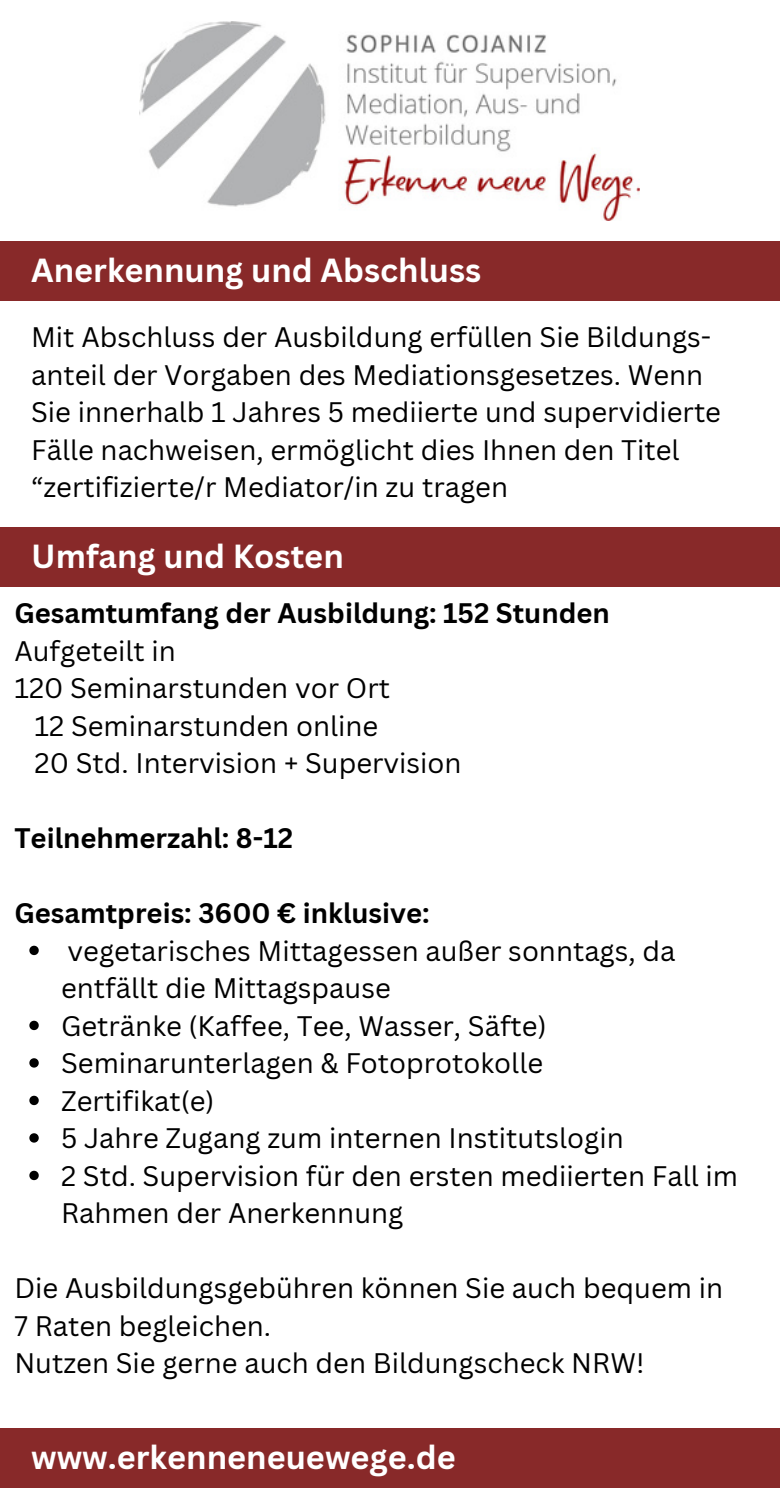
<style>
.page{position:relative;width:780px;height:1489px;background:#fff}
.page>*{position:absolute;margin:0;border:0;box-sizing:border-box;transform-origin:0 0}
.t1{font:700 32.5px "Canva Sans";color:#fff}
.t2{font:27.5px/37.5px "Canva Sans";color:#000}
.t3{font:700 27.5px "Canva Sans";color:#000}
</style>
<div class="page">
<img style="left:139px;top:22px;width:501px;height:198px">
<div style="left:0;top:241px;width:780px;height:60px;background:#882929"></div>
<div style="left:0;top:527px;width:780px;height:60px;background:#882929"></div>
<svg style="left:29px;top:946px;width:10px;height:9px"></svg>
<svg style="left:29px;top:1021px;width:10px;height:9px"></svg>
<svg style="left:29px;top:1058px;width:10px;height:9px"></svg>
<svg style="left:29px;top:1096px;width:10px;height:9px"></svg>
<svg style="left:29px;top:1133px;width:10px;height:9px"></svg>
<svg style="left:29px;top:1171px;width:10px;height:9px"></svg>
<div style="left:0;top:1428px;width:780px;height:60px;background:#882929"></div>
<p class="t1" style="left:31px;top:247px;width:452px">Anerkennung und Abschluss</p>
<p class="t2" style="left:31px;top:318px;width:691px">Mit Abschluss der Ausbildung erfüllen Sie Bildungs&shy;anteil der Vorgaben des Mediationsgesetzes. Wenn Sie innerhalb 1 Jahres 5 mediierte und supervidierte Fälle nachweisen, ermöglicht dies Ihnen den Titel “zertifizierte/r Mediator/in zu tragen</p>
<p class="t1" style="left:31px;top:533px;width:314px">Umfang und Kosten</p>
<p class="t3" style="left:14px;top:594px;width:597px">Gesamtumfang der Ausbildung: 152 Stunden</p>
<p class="t2" style="left:14px;top:631px;width:163px">Aufgeteilt in</p>
<p class="t2" style="left:14px;top:669px;width:377px">120 Seminarstunden vor Ort</p>
<p class="t2" style="left:35px;top:706px;width:345px">12 Seminarstunden online</p>
<p class="t2" style="left:35px;top:744px;width:429px">20 Std. Intervision + Supervision</p>
<p class="t3" style="left:14px;top:819px;width:280px">Teilnehmerzahl: 8-12</p>
<p class="t3" style="left:14px;top:894px;width:417px">Gesamtpreis: 3600 € inklusive:</p>
<p class="t2" style="left:61px;top:931px;width:616px">vegetarisches Mittagessen außer sonntags, da entfällt die Mittagspause</p>
<p class="t2" style="left:61px;top:1006px;width:487px">Getränke (Kaffee, Tee, Wasser, Säfte)</p>
<p class="t2" style="left:61px;top:1044px;width:484px">Seminarunterlagen &amp; Fotoprotokolle</p>
<p class="t2" style="left:61px;top:1081px;width:155px">Zertifikat(e)</p>
<p class="t2" style="left:61px;top:1119px;width:564px">5 Jahre Zugang zum internen Institutslogin</p>
<p class="t2" style="left:61px;top:1156px;width:678px">2 Std. Supervision für den ersten mediierten Fall im<br>Rahmen der Anerkennung</p>
<p class="t2" style="left:14px;top:1269px;width:710px">Die Ausbildungsgebühren können Sie auch bequem in<br>7 Raten begleichen.</p>
<p class="t2" style="left:14px;top:1344px;width:632px">Nutzen Sie gerne auch den Bildungscheck NRW!</p>
<p class="t1" style="left:31px;top:1435px;width:426px">www.erkenneneuewege.de</p>
</div>
